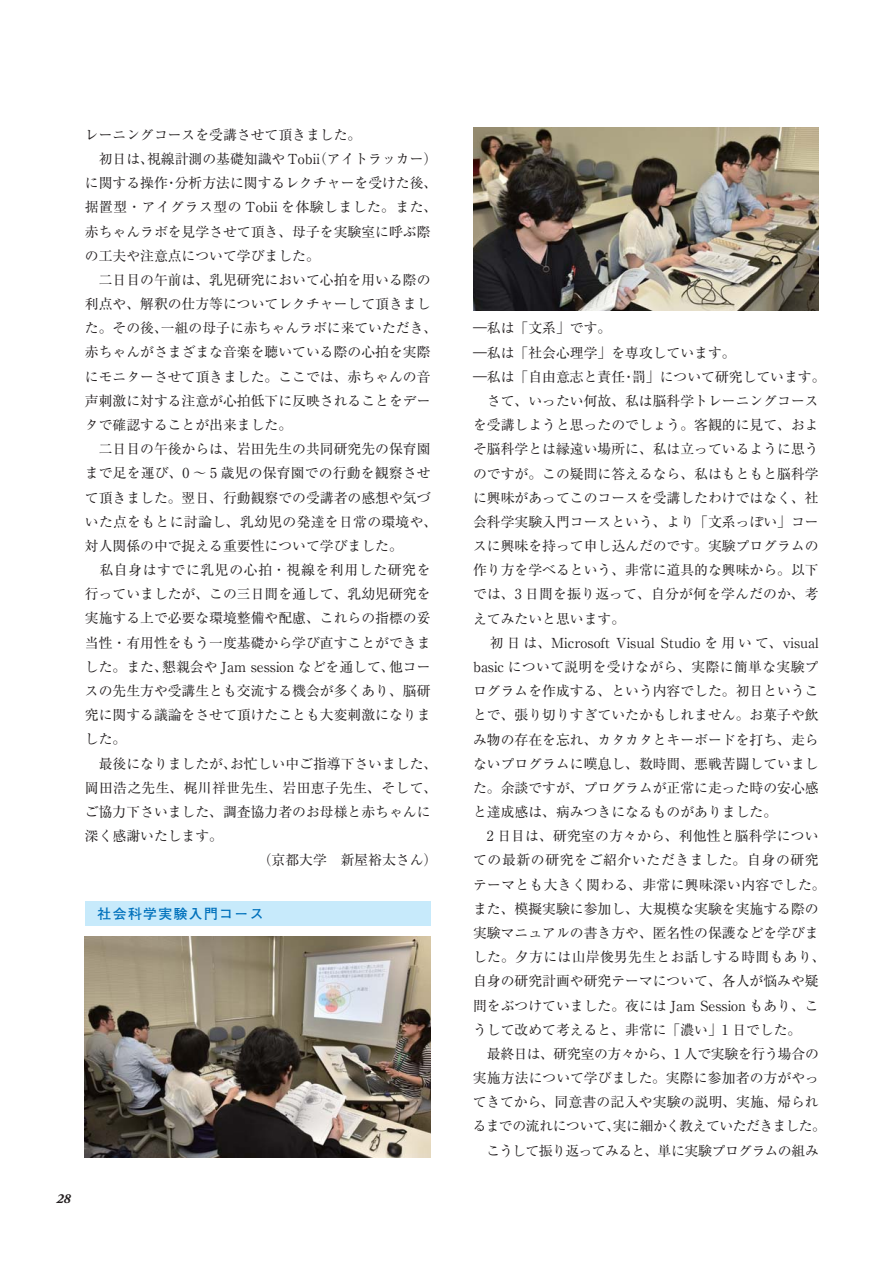
<style>
.page{position:relative;width:893px;height:1263px;background:#fff}
.page>*{position:absolute;margin:0;border:0;box-sizing:border-box;transform-origin:0 0}
.t1{font:13.8px/24.2px "Ryumin Pro Regular 90 msp RKSJ H";color:#231f20}
.t2{font:13.8px "Ryumin Pro Regular 90 msp RKSJ H";letter-spacing:.025em;color:#231f20}
.t3{font:13.8px "Ryumin Pro Regular 90 msp RKSJ H";letter-spacing:.035em;color:#231f20}
.t4{font:13.8px "Ryumin Pro Regular 90 msp RKSJ H";letter-spacing:.045em;color:#231f20}
.t5{font:13.8px "Futo Go B101 Pro Bold 90 msp RKSJ H";letter-spacing:.1em;color:#0071bc}
.t6{font:italic 700 13.8px "Adobe Garamond Pro";color:#231f20}
</style>
<div class="page">
<div style="left:85px;top:902px;width:345px;height:24px;background:#c7eafb"></div>
<img style="left:85px;top:936px;width:345px;height:221px">
<img style="left:473px;top:128px;width:345px;height:183px">
<p class="t1" style="left:85px;top:124px;width:278px">レーニングコースを受講させて頂きました。</p>
<p class="t1" style="left:85px;top:149px;width:354px">　初日は、視線計測の基礎知識やTobii（アイトラッカー）</p>
<p class="t1" style="left:85px;top:173px;width:354px">に関する操作・分析方法に関するレクチャーを受けた後、</p>
<p class="t3" style="left:85px;top:202px;width:354px">据置型・アイグラス型の Tobii を体験しました。また、</p>
<p class="t1" style="left:85px;top:221px;width:347px">赤ちゃんラボを見学させて頂き、母子を実験室に呼ぶ際</p>
<p class="t1" style="left:85px;top:245px;width:236px">の工夫や注意点について学びました。</p>
<p class="t1" style="left:85px;top:270px;width:347px">　二日目の午前は、乳児研究において心拍を用いる際の</p>
<p class="t1" style="left:85px;top:294px;width:347px">利点や、解釈の仕方等についてレクチャーして頂きまし</p>
<p class="t1" style="left:85px;top:318px;width:354px">た。その後、一組の母子に赤ちゃんラボに来ていただき、</p>
<p class="t1" style="left:85px;top:342px;width:347px">赤ちゃんがさまざまな音楽を聴いている際の心拍を実際</p>
<p class="t1" style="left:85px;top:366px;width:347px">にモニターさせて頂きました。ここでは、赤ちゃんの音</p>
<p class="t1" style="left:85px;top:390px;width:347px">声刺激に対する注意が心拍低下に反映されることをデー</p>
<p class="t1" style="left:85px;top:415px;width:209px">タで確認することが出来ました。</p>
<p class="t1" style="left:85px;top:439px;width:347px">　二日目の午後からは、岩田先生の共同研究先の保育園</p>
<p class="t1" style="left:85px;top:463px;width:347px">まで足を運び、0 ～ 5 歳児の保育園での行動を観察させ</p>
<p class="t1" style="left:85px;top:487px;width:347px">て頂きました。翌日、行動観察での受講者の感想や気づ</p>
<p class="t2" style="left:85px;top:516px;width:354px">いた点をもとに討論し、乳幼児の発達を日常の環境や、</p>
<p class="t1" style="left:85px;top:536px;width:319px">対人関係の中で捉える重要性について学びました。</p>
<p class="t4" style="left:85px;top:565px;width:347px">　私自身はすでに乳児の心拍・視線を利用した研究を</p>
<p class="t1" style="left:85px;top:584px;width:347px">行っていましたが、この三日間を通して、乳幼児研究を</p>
<p class="t1" style="left:85px;top:608px;width:347px">実施する上で必要な環境整備や配慮、これらの指標の妥</p>
<p class="t1" style="left:85px;top:632px;width:347px">当性・有用性をもう一度基礎から学び直すことができま</p>
<p class="t1" style="left:85px;top:656px;width:347px">した。また、懇親会や Jam session などを通して、他コー</p>
<p class="t1" style="left:85px;top:681px;width:347px">スの先生方や受講生とも交流する機会が多くあり、脳研</p>
<p class="t1" style="left:85px;top:705px;width:347px">究に関する議論をさせて頂けたことも大変刺激になりま</p>
<p class="t1" style="left:85px;top:729px;width:43px">した。</p>
<p class="t1" style="left:85px;top:753px;width:354px">　最後になりましたが、お忙しい中ご指導下さいました、</p>
<p class="t2" style="left:85px;top:782px;width:354px">岡田浩之先生、梶川祥世先生、岩田恵子先生、そして、</p>
<p class="t1" style="left:85px;top:802px;width:347px">ご協力下さいました、調査協力者のお母様と赤ちゃんに</p>
<p class="t1" style="left:85px;top:826px;width:140px">深く感謝いたします。</p>
<p class="t1" style="left:258px;top:850px;width:181px">（京都大学　新屋裕太さん）</p>
<p class="t5" style="left:98px;top:909px;width:167px">社会科学実験入門コース</p>
<p class="t6" style="left:56px;top:1192px;width:16px">28</p>
<p class="t1" style="left:472px;top:318px;width:355px">―私は「文系」です。<br>―私は「社会心理学」を専攻しています。<br>―私は「自由意志と責任・罰」について研究しています。　さて、いったい何故、私は脳科学トレーニングコースを受講しようと思ったのでしょう。客観的に見て、およそ脳科学とは縁遠い場所に、私は立っているように思うのですが。この疑問に答えるなら、私はもともと脳科学に興味があってこのコースを受講したわけではなく、社会科学実験入門コースという、より「文系っぽい」コースに興味を持って申し込んだのです。実験プログラムの作り方を学べるという、非常に道具的な興味から。以下では、3 日間を振り返って、自分が何を学んだのか、考えてみたいと思います。<br>　初日は、Microsoft Visual Studio を用いて、visual basic について説明を受けながら、実際に簡単な実験プログラムを作成する、という内容でした。初日ということで、張り切りすぎていたかもしれません。お菓子や飲み物の存在を忘れ、カタカタとキーボードを打ち、走らないプログラムに嘆息し、数時間、悪戦苦闘していました。余談ですが、プログラムが正常に走った時の安心感と達成感は、病みつきになるものがありました。<br>　2 日目は、研究室の方々から、利他性と脳科学についての最新の研究をご紹介いただきました。自身の研究テーマとも大きく関わる、非常に興味深い内容でした。また、模擬実験に参加し、大規模な実験を実施する際の実験マニュアルの書き方や、匿名性の保護などを学びました。夕方には山岸俊男先生とお話しする時間もあり、自身の研究計画や研究テーマについて、各人が悩みや疑問をぶつけていました。夜には Jam Session もあり、こうして改めて考えると、非常に「濃い」1 日でした。<br>　最終日は、研究室の方々から、1 人で実験を行う場合の実施方法について学びました。実際に参加者の方がやってきてから、同意書の記入や実験の説明、実施、帰られるまでの流れについて、実に細かく教えていただきました。　こうして振り返ってみると、単に実験プログラムの組み</p>
</div>
